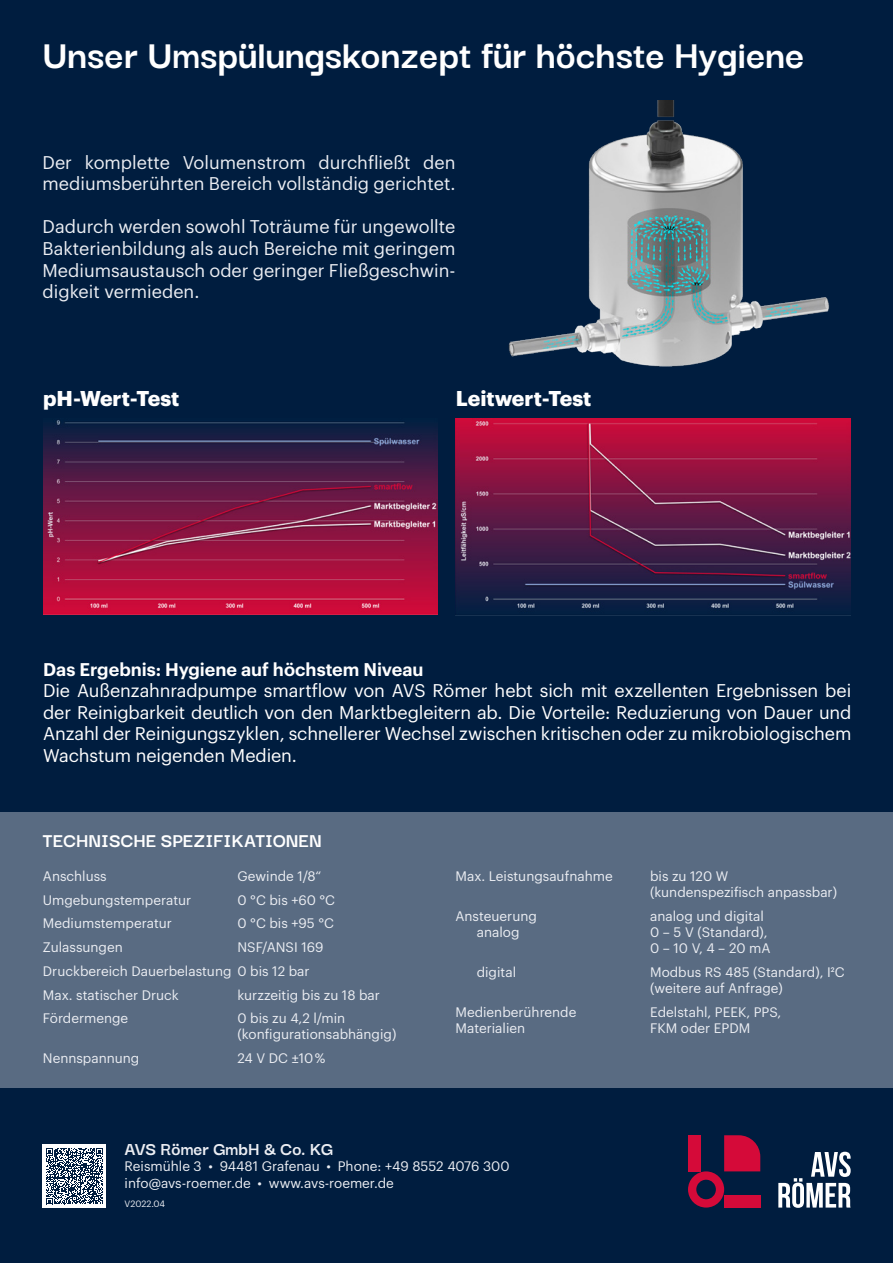
<style>
.page{position:relative;width:893px;height:1263px;background:#001d3f}
.page>*{position:absolute;margin:0;border:0;box-sizing:border-box;transform-origin:0 0}
.t1{font:700 42px "Darker Grotesque";color:#fff}
.t2{font:700 21px "Darker Grotesque";color:#fff}
.t3{font:700 21px "Graphik";color:#fff}
.t4{font:700 19.5px "Darker Grotesque";color:#eceef3}
.t5{font:18px/21.6px "Graphik";letter-spacing:-.005em;color:#fff;text-align:justify}
.t6{font:18px/21.6px "Graphik";color:#eceef3}
.t7{font:600 18px "Graphik";color:#fff}
.t8{font:13.5px/16.2px "Graphik";color:#eceef3}
.t9{font:9px "Graphik";color:#eceef3}
</style>
<div class="page">
<div style="left:0;top:812px;width:893px;height:275px;background:#596b82"></div>
<img style="left:43px;top:420px;width:394px;height:195px">
<img style="left:456px;top:419px;width:394px;height:190px">
<img style="left:508px;top:100px;width:322px;height:267px">
<div style="left:43px;top:1144px;width:63px;height:64px;background:#fff"></div>
<svg style="left:46px;top:1148px;width:57px;height:56px"></svg>
<svg style="left:688px;top:1135px;width:72px;height:72px"></svg>
<svg style="left:778px;top:1152px;width:73px;height:56px"></svg>
<h1 class="t1" style="left:43px;top:23px;width:763px">Unser Umspülungskonzept für höchste Hygiene</h1>
<h3 class="t6" style="left:43px;top:150px;width:414px">Der komplette Volumenstrom durchfließt den mediumsberührten Bereich vollständig gerichtet.</h3>
<h3 class="t6" style="left:43px;top:215px;width:414px;text-align:justify">Dadurch werden sowohl Toträume für ungewollte Bakterienbildung als auch Bereiche mit geringem Mediumsaustausch oder geringer Fließgeschwin&shy;digkeit vermieden.</h3>
<h2 class="t3" style="left:43px;top:382px;width:138px">pH-Wert-Test</h2>
<h2 class="t3" style="left:456px;top:382px;width:137px">Leitwert-Test</h2>
<h3 class="t7" style="left:43px;top:655px;width:382px">Das Ergebnis: Hygiene auf höchstem Niveau</h3>
<p class="t5" style="left:43px;top:678px;width:810px">Die Außenzahnradpumpe smartflow von AVS Römer hebt sich mit exzellenten Ergebnissen bei der Reinigbarkeit deutlich von den Marktbegleitern ab. Die Vorteile: Reduzierung von Dauer und Anzahl der Reinigungszyklen, schnellerer Wechsel zwischen kritischen oder zu mikrobiologischem Wachstum neigenden Medien.</p>
<h2 class="t2" style="left:43px;top:825px;width:280px">TECHNISCHE SPEZIFIKATIONEN</h2>
<p class="t8" style="left:43px;top:867px;width:65px">Anschluss</p>
<p class="t8" style="left:238px;top:867px;width:85px">Gewinde 1/8“</p>
<p class="t8" style="left:43px;top:891px;width:150px">Umgebungstemperatur</p>
<p class="t8" style="left:238px;top:891px;width:99px">0 °C bis +60 °C</p>
<p class="t8" style="left:43px;top:914px;width:130px">Mediumstemperatur</p>
<p class="t8" style="left:238px;top:914px;width:98px">0 °C bis +95 °C</p>
<p class="t8" style="left:43px;top:938px;width:81px">Zulassungen</p>
<p class="t8" style="left:43px;top:934px;width:282px;line-height:23.7px;text-indent:195px">NSF/ANSI 169<br>Druckbereich Dauerbelastung 0 bis 12 bar<br>Max. statischer Druck</p>
<p class="t8" style="left:238px;top:985px;width:144px">kurzzeitig bis zu 18 bar</p>
<p class="t8" style="left:43px;top:1009px;width:87px">Fördermenge</p>
<p class="t8" style="left:238px;top:1009px;width:160px">0 bis zu 4,2 l/min (konfigurationsabhängig)</p>
<p class="t8" style="left:43px;top:1049px;width:98px">Nennspannung</p>
<p class="t8" style="left:238px;top:1049px;width:89px">24 V DC ±10 %</p>
<p class="t8" style="left:455px;top:867px;width:159px">Max. Leistungsaufnahme</p>
<p class="t8" style="left:650px;top:867px;width:188px">bis zu 120 W (kundenspezifisch anpassbar)</p>
<p class="t8" style="left:455px;top:907px;width:83px;text-align:center">Ansteuerung analog</p>
<p class="t8" style="left:650px;top:907px;width:122px">analog und digital<br>0 – 5 V (Standard),<br>0 – 10 V, 4 – 20 mA</p>
<p class="t8" style="left:477px;top:963px;width:41px">digital</p>
<p class="t8" style="left:650px;top:963px;width:196px">Modbus RS 485 (Standard), I²C (weitere auf Anfrage)</p>
<p class="t8" style="left:455px;top:1003px;width:122px">Medienberührende<br>Materialien</p>
<p class="t8" style="left:650px;top:1003px;width:133px">Edelstahl, PEEK, PPS,<br>FKM oder EPDM</p>
<h3 class="t4" style="left:125px;top:1134px;width:210px">AVS Römer GmbH &amp; Co. KG</h3>
<p class="t8" style="left:125px;top:1157px;width:386px">Reismühle 3 • 94481 Grafenau • Phone: +49 8552 4076 300 info@avs-roemer.de • www.avs-roemer.de</p>
<p class="t9" style="left:125px;top:1197px;width:42px">V2022.04</p>
</div>
